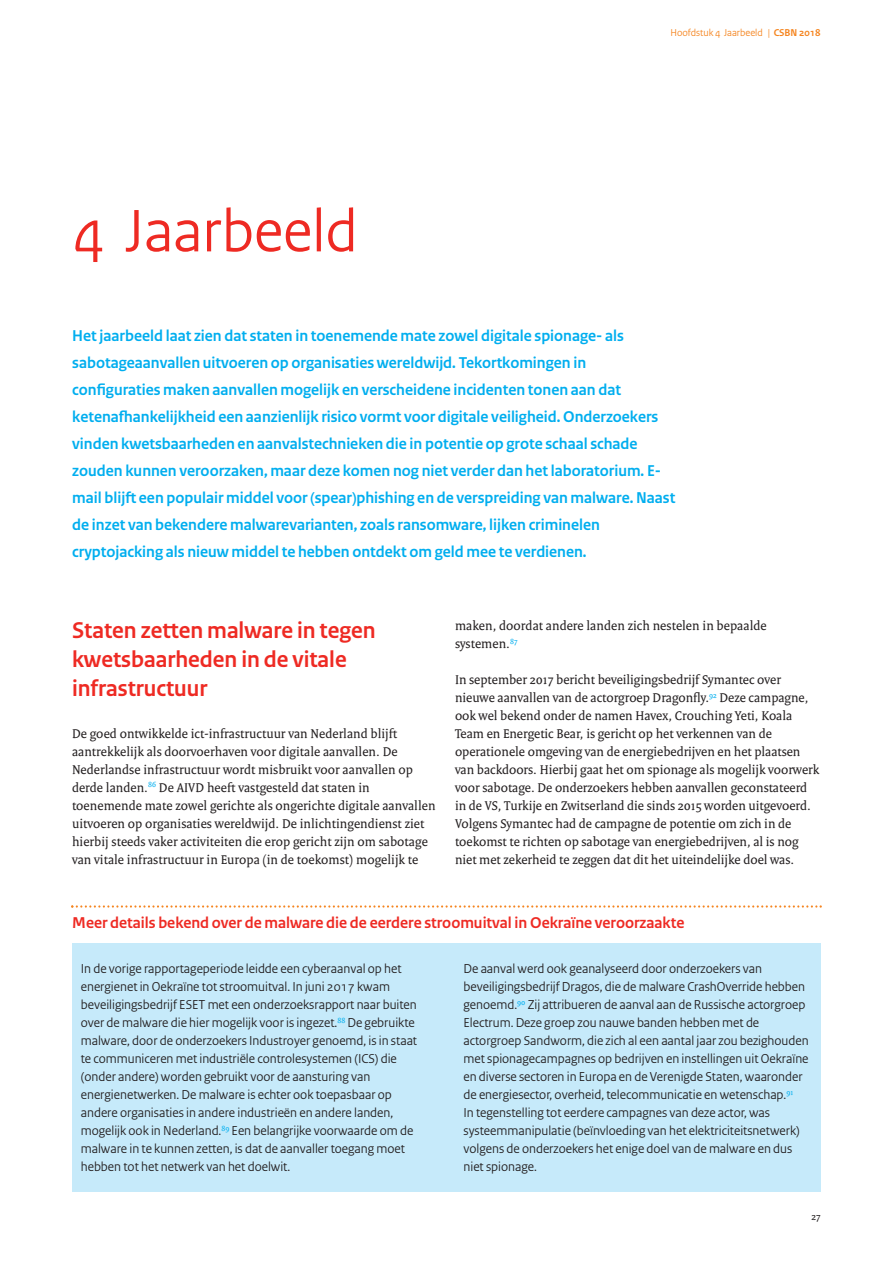
<style>
.page{position:relative;width:893px;height:1263px;background:#fff}
.page>*{position:absolute;margin:0;border:0;box-sizing:border-box;transform-origin:0 0}
.t1{font:63px "Rijksoverheid Sans";color:#ee2a23}
.t2{font:700 24px/28.8px "Rijksoverheid Sans";color:#ee2a23}
.t3{font:700 16.5px/27px "Rijksoverheid Sans";color:#00aeef}
.t4{font:700 16.5px "Rijksoverheid Sans";color:#ee2a23}
.t5{font:13.65px/18px "Rijksoverheid Sans";color:#231f20}
.t6{font:13.65px/18px "Rijksoverheid Serif";color:#231f20}
.t7{font:10.5px "Rijksoverheid Sans";color:#f58520}
.t8{font:10.5px "Rijksoverheid Serif";color:#231f20}
.s1{font-weight:700}
</style>
<div class="page">
<div style="left:72px;top:943px;width:749px;height:248px;background:#c6eafa"></div>
<svg style="left:71px;top:905px;width:751px;height:3px"></svg>
<h1 class="t1" style="left:72px;top:208px;width:287px">4 Jaarbeeld</h1>
<p class="t7" style="left:670px;top:29px;width:152px">Hoofdstuk 4 Jaarbeeld | <span class="s1">CSBN 2018</span></p>
<p class="t3" style="left:72px;top:324px;width:605px">Het jaarbeeld laat zien dat staten in toenemende mate zowel digitale spionage- als sabotageaanvallen uitvoeren op organisaties wereldwijd. Tekortkomingen in configuraties maken aanvallen mogelijk en verscheidene incidenten tonen aan dat ketenafhankelijkheid een aanzienlijk risico vormt voor digitale veiligheid. Onderzoekers vinden kwetsbaarheden en aanvalstechnieken die in potentie op grote schaal schade zouden kunnen veroorzaken, maar deze komen nog niet verder dan het laboratorium. E&shy;mail blijft een populair middel voor (spear)phishing en de verspreiding van malware. Naast de inzet van bekendere malwarevarianten, zoals ransomware, lijken criminelen cryptojacking als nieuw middel te hebben ontdekt om geld mee te verdienen.</p>
<h2 class="t2" style="left:72px;top:617px;width:305px">Staten zetten malware in tegen kwetsbaarheden in de vitale infrastructuur</h2>
<p class="t6" style="left:72px;top:725px;width:365px">De goed ontwikkelde ict-infrastructuur van Nederland blijft aantrekkelijk als doorvoerhaven voor digitale aanvallen. De Nederlandse infrastructuur wordt misbruikt voor aanvallen op derde landen.<sup>86</sup> De AIVD heeft vastgesteld dat staten in toenemende mate zowel gerichte als ongerichte digitale aanvallen uitvoeren op organisaties wereldwijd. De inlichtingendienst ziet hierbij steeds vaker activiteiten die erop gericht zijn om sabotage van vitale infrastructuur in Europa (in de toekomst) mogelijk te</p>
<p class="t6" style="left:455px;top:618px;width:313px">maken, doordat andere landen zich nestelen in bepaalde systemen.<sup>87</sup></p>
<p class="t6" style="left:455px;top:672px;width:366px">In september 2017 bericht beveiligingsbedrijf Symantec over nieuwe aanvallen van de actorgroep Dragonfly.<sup>92</sup> Deze campagne, ook wel bekend onder de namen Havex, Crouching Yeti, Koala Team en Energetic Bear, is gericht op het verkennen van de operationele omgeving van de energiebedrijven en het plaatsen van backdoors. Hierbij gaat het om spionage als mogelijk voorwerk voor sabotage. De onderzoekers hebben aanvallen geconstateerd in de VS, Turkije en Zwitserland die sinds 2015 worden uitgevoerd.<br>Volgens Symantec had de campagne de potentie om zich in de toekomst te richten op sabotage van energiebedrijven, al is nog niet met zekerheid te zeggen dat dit het uiteindelijke doel was.</p>
<p class="t4" style="left:72px;top:916px;width:614px">Meer details bekend over de malware die de eerdere stroomuitval in Oekraïne veroorzaakte</p>
<p class="t5" style="left:81px;top:961px;width:338px">In de vorige rapportageperiode leidde een cyberaanval op het energienet in Oekraïne tot stroomuitval. In juni 2017 kwam beveiligingsbedrijf ESET met een onderzoeksrapport naar buiten over de malware die hier mogelijk voor is ingezet.<sup>88</sup> De gebruikte malware, door de onderzoekers Industroyer genoemd, is in staat te communiceren met industriële controlesystemen (ICS) die (onder andere) worden gebruikt voor de aansturing van energienetwerken. De malware is echter ook toepasbaar op andere organisaties in andere industrieën en andere landen, mogelijk ook in Nederland.<sup>89</sup> Een belangrijke voorwaarde om de malware in te kunnen zetten, is dat de aanvaller toegang moet hebben tot het netwerk van het doelwit.</p>
<p class="t5" style="left:463px;top:960px;width:347px">De aanval werd ook geanalyseerd door onderzoekers van beveiligingsbedrijf Dragos, die de malware CrashOverride hebben genoemd.<sup>90</sup> Zij attribueren de aanval aan de Russische actorgroep Electrum. Deze groep zou nauwe banden hebben met de actorgroep Sandworm, die zich al een aantal jaar zou bezighouden met spionagecampagnes op bedrijven en instellingen uit Oekraïne en diverse sectoren in Europa en de Verenigde Staten, waaronder de energiesector, overheid, telecommunicatie en wetenschap.<sup>91<br></sup>In tegenstelling tot eerdere campagnes van deze actor, was systeemmanipulatie (beïnvloeding van het elektriciteitsnetwerk) volgens de onderzoekers het enige doel van de malware en dus niet spionage.</p>
<p class="t8" style="left:811px;top:1213px;width:11px">27</p>
</div>
